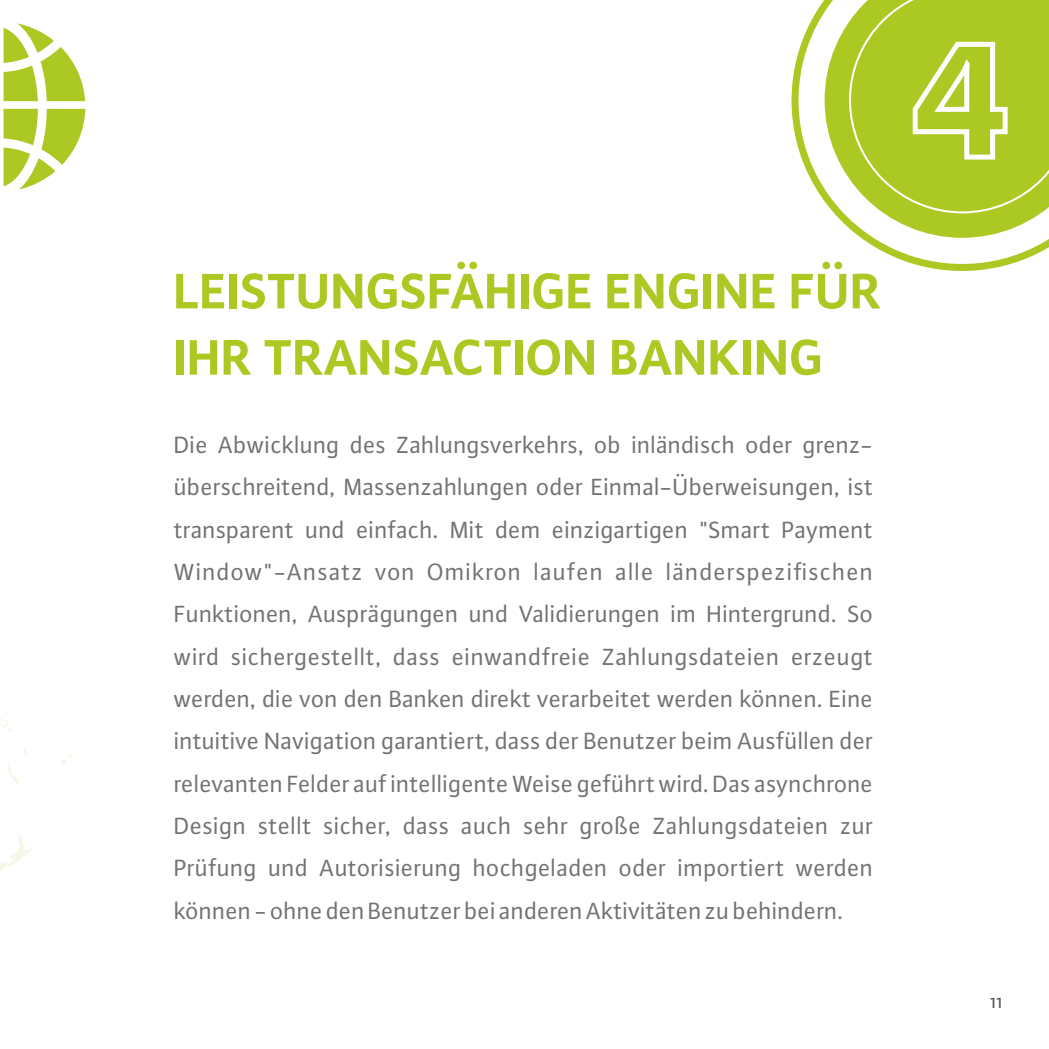
<style>
.page{position:relative;width:1049px;height:1049px;background:#fff}
.page>*{position:absolute;margin:0;border:0;box-sizing:border-box;transform-origin:0 0}
.t1{font:700 52.75px/66.2px "Plus Sans OT";color:#abc922}
.t2{font:25px/42.2px "Plus Sans OT";color:#727271;text-align:justify}
.t3{font:21.25px "Plus Sans OT";color:#5b5b5b}
</style>
<div class="page">
<svg style="left:791px;top:0;width:258px;height:271px"></svg>
<svg style="left:824px;top:0;width:225px;height:238px;fill:#acca27"></svg>
<hr style="left:0;top:0;width:1px;height:1049px;background:#abc922">
<svg style="left:849px;top:0;width:200px;height:213px;background:#b1cd33"></svg>
<svg style="left:24px;top:748px;width:3px;height:9px"></svg>
<svg style="left:0;top:716px;width:11px;height:16px"></svg>
<svg style="left:7px;top:763px;width:12px;height:22px"></svg>
<svg style="left:61px;top:754px;width:12px;height:11px"></svg>
<svg style="left:0;top:834px;width:32px;height:55px"></svg>
<svg style="left:4px;top:23px;width:81px;height:78px"></svg>
<svg style="left:4px;top:109px;width:81px;height:80px"></svg>
<h1 class="t1" style="left:174px;top:261px;width:709px">LEISTUNGSFÄHIGE ENGINE FÜR<br>IHR TRANSACTION BANKING</h1>
<p class="t2" style="left:174px;top:425px;width:701px">Die Abwicklung des Zahlungsverkehrs, ob inländisch oder grenz&shy;überschreitend, Massenzahlungen oder Einmal-Überweisungen, ist transparent und einfach. Mit dem einzigartigen "Smart Payment Window"-Ansatz von Omikron laufen alle länderspezifischen Funktionen, Ausprägungen und Validierungen im Hintergrund. So wird sichergestellt, dass einwandfreie Zahlungsdateien erzeugt werden, die von den Banken direkt verarbeitet werden können. Eine intuitive Navigation garantiert, dass der Benutzer beim Ausfüllen der relevanten Felder auf intelligente Weise geführt wird. Das asynchrone Design stellt sicher, dass auch sehr große Zahlungsdateien zur Prüfung und Autorisierung hochgeladen oder importiert werden können - ohne den Benutzer bei anderen Aktivitäten zu behindern.</p>
<p class="t3" style="left:990px;top:991px;width:14px">11</p>
</div>
